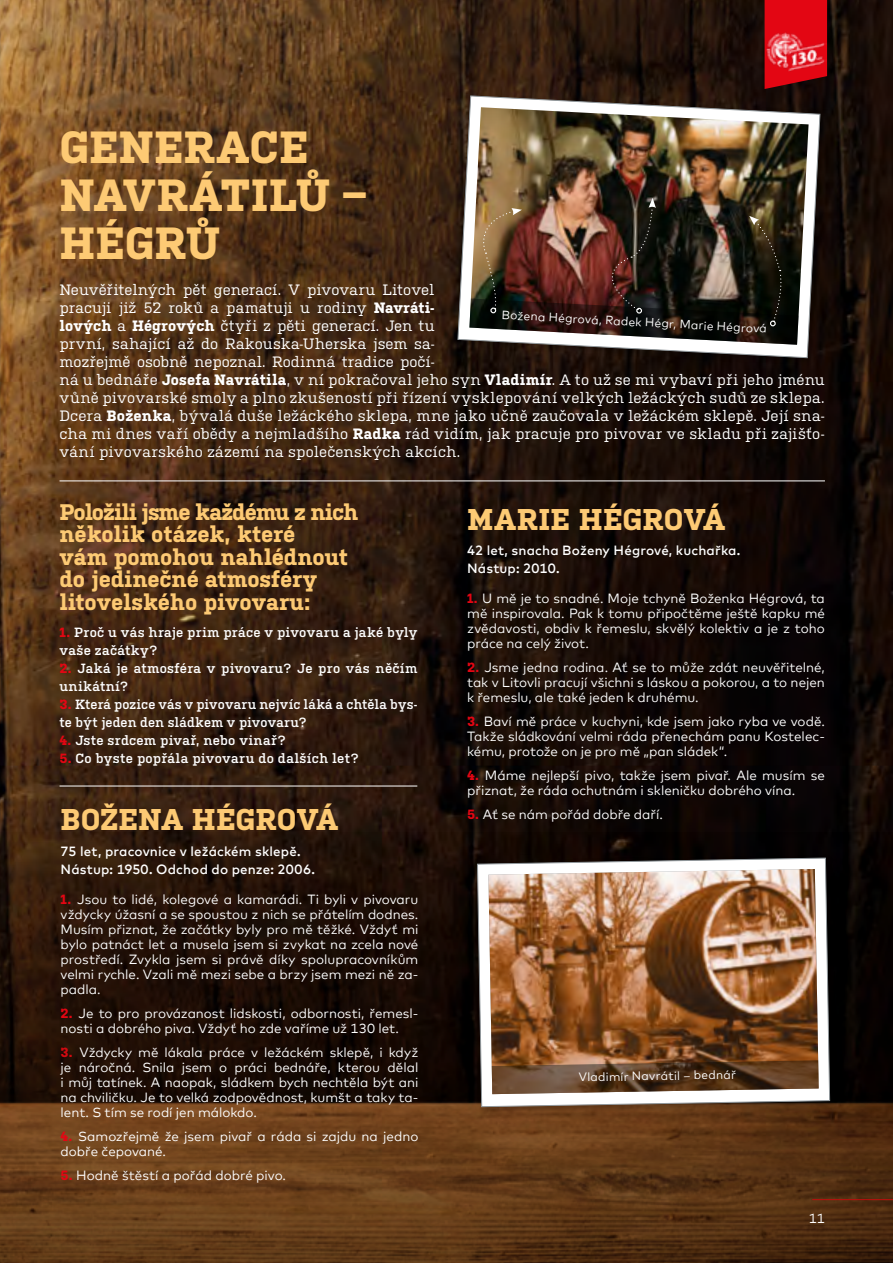
<style>
.page{position:relative;width:893px;height:1263px;background:#fff}
.page>*{position:absolute;margin:0;border:0;box-sizing:border-box;transform-origin:0 0}
.t1{font:700 45px/48px "Kulturista";letter-spacing:.005em;color:#fdca74}
.t2{font:700 30px "Kulturista";letter-spacing:.005em;color:#fdca74}
.t3{font:700 22.5px/22.5px "Kulturista";letter-spacing:-.005em;color:#fdca74}
.t4{font:15px/18px "Kulturista";letter-spacing:.01em;color:#fff}
.t5{font:13.35px/15px "Mark Offc For MC";color:#fff;text-align:justify}
.t6{font:600 13.35px/18px "Kulturista";letter-spacing:.02em;color:#fff}
.t7{font:500 13.35px "Mark Offc For MC";letter-spacing:.01em;color:#fff}
.t8{font:12px "Mark Offc For MC";color:#fff}
.s1{font-weight:700}
.s2{font-weight:700;color:#e30613}
.s3{font-family:"Kulturista";font-weight:700;color:#e30613}
.s4{font-family:"Kulturista";font-weight:700;color:#d20a11}
</style>
<div class="page">
<img style="left:0;top:0;width:893px;height:829px">
<svg style="left:0;top:829px;width:893px;height:434px;background:#3c220e"></svg>
<hr style="left:812px;top:1199px;width:81px;height:1px;background:#bb0e0c">
<div style="left:454px;top:92px;width:374px;height:273px;background:#000;opacity:.25"></div>
<svg style="left:458px;top:96px;width:362px;height:262px"></svg>
<img style="left:469px;top:107px;width:340px;height:238px">
<img style="left:469px;top:198px;width:329px;height:147px">
<hr style="left:60px;top:480px;width:765px;height:1px;background:#fff">
<hr style="left:60px;top:786px;width:357px;height:1px;background:#fff">
<div style="left:474px;top:854px;width:363px;height:260px;background:#000;opacity:.25"></div>
<svg style="left:477px;top:858px;width:353px;height:249px"></svg>
<img style="left:488px;top:869px;width:331px;height:225px">
<svg style="left:492px;top:1060px;width:327px;height:34px;background:#6d5038"></svg>
<svg style="left:765px;top:0;width:62px;height:89px;background:#bf0610"></svg>
<img style="left:765px;top:21px;width:62px;height:62px">
<p class="t1" style="left:60px;top:119px;width:250px">GENERACE</p>
<p class="t1" style="left:60px;top:167px;width:308px">NAVRÁTILŮ –<br>HÉGRŮ</p>
<p class="t4" style="left:60px;top:279px;width:767px">Neuvěřitelných pět generací. V pivovaru Litovel<br>pracuji již 52 roků a pamatuji u rodiny <span class="s1">Navráti-<br>lových</span> a <span class="s1">Hégrových</span> čtyři z pěti generací. Jen tu<br>první, sahající až do Rakouska-Uherska jsem sa-<br>mozřejmě osobně nepoznal. Rodinná tradice počí-<br>ná u bednáře <span class="s1">Josefa Navrátila</span>, v ní pokračoval jeho syn <span class="s1">Vladimír</span>. A to už se mi vybaví při jeho jménu vůně pivovarské smoly a plno zkušeností při řízení vysklepování velkých ležáckých sudů ze sklepa.<br>Dcera <span class="s1">Boženka</span>, bývalá duše ležáckého sklepa, mne jako učně zaučovala v ležáckém sklepě. Její sna&shy;cha mi dnes vaří obědy a nejmladšího <span class="s1">Radka</span> rád vidím, jak pracuje pro pivovar ve skladu při zajišťo&shy;vání pivovarského zázemí na společenských akcích.</p>
<p class="t8" style="left:502px;top:306px;width:267px;rotate:3deg">Božena Hégrová, Radek Hégr, Marie Hégrová</p>
<p class="t3" style="left:60px;top:498px;width:300px">Položili jsme každému z nich několik otázek, které<br>vám pomohou nahlédnout do jedinečné atmosféry litovelského pivovaru:</p>
<p class="t6" style="left:60px;top:622px;width:359px"><span class="s2">1.</span> Proč u vás hraje prim práce v pivovaru a jaké byly vaše začátky?</p>
<p class="t6" style="left:60px;top:658px;width:359px"><span class="s2">2.</span> Jaká je atmosféra v pivovaru? Je pro vás něčím unikátní?</p>
<p class="t6" style="left:60px;top:694px;width:359px"><span class="s2">3.</span> Která pozice vás v pivovaru nejvíc láká a chtěla bys&shy;te být jeden den sládkem v pivovaru?</p>
<p class="t6" style="left:60px;top:730px;width:228px"><span class="s2">4.</span> Jste srdcem pivař, nebo vinař?</p>
<p class="t6" style="left:60px;top:748px;width:301px"><span class="s2">5.</span> Co byste popřála pivovaru do dalších let?</p>
<p class="t2" style="left:61px;top:798px;width:279px">BOŽENA HÉGROVÁ</p>
<p class="t7" style="left:61px;top:841px;width:242px">75 let, pracovnice v ležáckém sklepě.</p>
<p class="t7" style="left:61px;top:859px;width:256px">Nástup: 1950. Odchod do penze: 2006.</p>
<p class="t5" style="left:61px;top:890px;width:359px"><span class="s3">1.</span> Jsou to lidé, kolegové a kamarádi. Ti byli v pivovaru vždycky úžasní a se spoustou z nich se přátelím dodnes.<br>Musím přiznat, že začátky byly pro mě těžké. Vždyť mi bylo patnáct let a musela jsem si zvykat na zcela nové prostředí. Zvykla jsem si právě díky spolupracovníkům velmi rychle. Vzali mě mezi sebe a brzy jsem mezi ně za&shy;padla.</p>
<p class="t5" style="left:61px;top:1004px;width:359px"><span class="s3">2.</span> Je to pro provázanost lidskosti, odbornosti, řemesl&shy;nosti a dobrého piva. Vždyť ho zde vaříme už 130 let.</p>
<p class="t5" style="left:61px;top:1043px;width:359px"><span class="s4">3.</span> Vždycky mě lákala práce v ležáckém sklepě, i když je náročná. Snila jsem o práci bednáře, kterou dělal i můj tatínek. A naopak, sládkem bych nechtěla být ani na chviličku. Je to velká zodpovědnost, kumšt a taky ta&shy;lent. S tím se rodí jen málokdo.</p>
<p class="t5" style="left:61px;top:1127px;width:359px"><span class="s3">4.</span> Samozřejmě že jsem pivař a ráda si zajdu na jedno dobře čepované.</p>
<p class="t5" style="left:61px;top:1166px;width:227px"><span class="s3">5.</span> Hodně štěstí a pořád dobré pivo.</p>
<p class="t2" style="left:467px;top:497px;width:259px">MARIE HÉGROVÁ</p>
<p class="t7" style="left:467px;top:540px;width:275px">42 let, snacha Boženy Hégrové, kuchařka.</p>
<p class="t7" style="left:467px;top:558px;width:94px">Nástup: 2010.</p>
<p class="t5" style="left:467px;top:590px;width:359px"><span class="s3">1.</span> U mě je to snadné. Moje tchyně Boženka Hégrová, ta mě inspirovala. Pak k tomu připočtěme ještě kapku mé zvědavosti, obdiv k řemeslu, skvělý kolektiv a je z toho práce na celý život.</p>
<p class="t5" style="left:467px;top:659px;width:359px"><span class="s3">2.</span> Jsme jedna rodina. Ať se to může zdát neuvěřitelné, tak v Litovli pracují všichni s láskou a pokorou, a to nejen k řemeslu, ale také jeden k druhému.</p>
<p class="t5" style="left:467px;top:713px;width:359px"><span class="s3">3.</span> Baví mě práce v kuchyni, kde jsem jako ryba ve vodě.<br>Takže sládkování velmi ráda přenechám panu Kostelec&shy;kému, protože on je pro mě „pan sládek“.</p>
<p class="t5" style="left:467px;top:767px;width:359px"><span class="s3">4.</span> Máme nejlepší pivo, takže jsem pivař. Ale musím se přiznat, že ráda ochutnám i skleničku dobrého vína.</p>
<p class="t5" style="left:467px;top:806px;width:197px"><span class="s3">5.</span> Ať se nám pořád dobře daří.</p>
<p class="t8" style="left:579px;top:1068px;width:159px;rotate:-1deg">Vladimír Navrátil – bednář</p>
<p class="t5" style="left:809px;top:1209px;width:18px">11</p>
</div>
